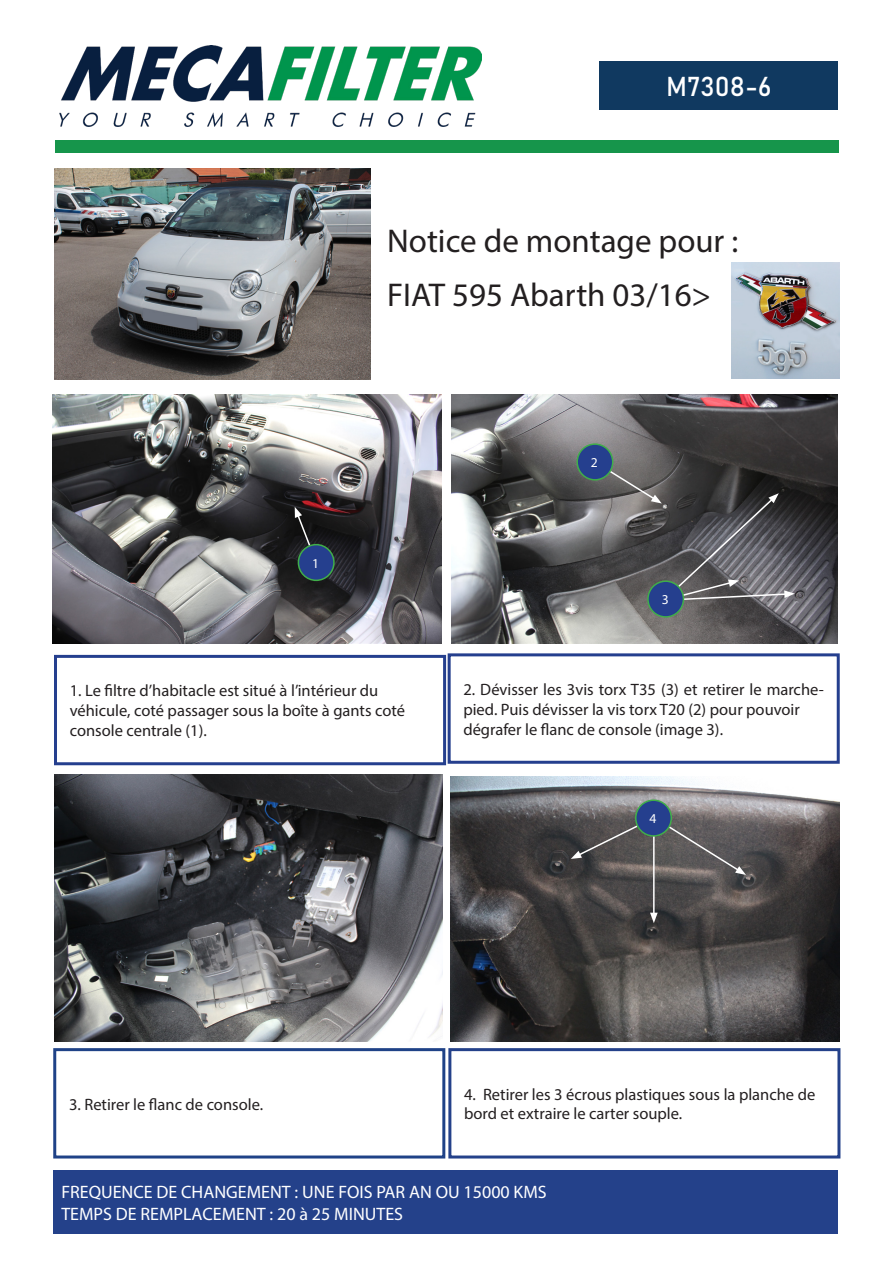
<style>
.page{position:relative;width:893px;height:1263px;background:#fff}
.page>*{position:absolute;margin:0;border:0;box-sizing:border-box;transform-origin:0 0}
.t1{font:33px "Myriad Pro";color:#231f20}
.t2{font:27px "Bahnschrift";color:#fff}
.t3{font:18px "Myriad Pro";color:#fff}
.test{font:16.5px/19.8px "Myriad Pro";color:#231f20}
.t4{font:13.65px "Myriad Pro";color:#fff}
</style>
<div class="page">
<img style="left:54px;top:168px;width:316px;height:211px">
<img style="left:60px;top:45px;width:421px;height:81px">
<img style="left:52px;top:395px;width:390px;height:248px">
<img style="left:451px;top:776px;width:389px;height:266px">
<div style="left:56px;top:141px;width:783px;height:12px;background:#16954b"></div>
<div style="left:600px;top:62px;width:238px;height:48px;background:#103960"></div>
<div style="left:54px;top:655px;width:392px;height:110px;border:3px solid #253f8e"></div>
<div style="left:53px;top:1048px;width:392px;height:110px;border:3px solid #1f4287"></div>
<div style="left:448px;top:653px;width:392px;height:111px;border:3px solid #253f8e"></div>
<div style="left:448px;top:1048px;width:392px;height:110px;border:3px solid #24418a"></div>
<div style="left:53px;top:1170px;width:785px;height:63px;background:#24418a"></div>
<img style="left:731px;top:263px;width:109px;height:115px">
<img style="left:451px;top:394px;width:387px;height:249px">
<img style="left:55px;top:774px;width:387px;height:268px">
<svg style="left:295px;top:507px;width:23px;height:57px"></svg>
<div style="left:298px;top:545px;width:36px;height:35px;background:#253f8e;border-radius:50%"></div>
<div style="left:298px;top:544px;width:37px;height:37px;border:2px solid #40ae49;border-radius:50%"></div>
<div style="left:577px;top:444px;width:36px;height:36px;background:#253f8e;border-radius:50%"></div>
<div style="left:576px;top:443px;width:37px;height:38px;border:2px solid #40ae49;border-radius:50%"></div>
<svg style="left:593px;top:460px;width:202px;height:142px"></svg>
<div style="left:648px;top:581px;width:35px;height:36px;background:#253f8e;border-radius:50%"></div>
<div style="left:647px;top:580px;width:37px;height:38px;border:2px solid #40ae49;border-radius:50%"></div>
<hr style="left:653px;top:818px;width:2px;height:97px;background:#fff">
<svg style="left:650px;top:913px;width:8px;height:10px"></svg>
<svg style="left:571px;top:815px;width:175px;height:60px"></svg>
<div style="left:636px;top:800px;width:35px;height:36px;background:#253f8e;border-radius:50%"></div>
<div style="left:635px;top:799px;width:37px;height:38px;border:2px solid #40ae49;border-radius:50%"></div>
<p class="t2" style="left:666px;top:70px;width:107px">M7308-6</p>
<p class="t1" style="left:387px;top:221px;width:353px">Notice de montage pour :</p>
<p class="t1" style="left:387px;top:275px;width:326px">FIAT 595 Abarth 03/16&gt;</p>
<p class="t4" style="left:312px;top:555px;width:8px">1</p>
<p class="test" style="left:70px;top:681px;width:310px">1. Le filtre d’habitacle est situé à l’intérieur du</p>
<p class="test" style="left:70px;top:700px;width:337px">véhicule, coté passager sous la boîte à gants coté</p>
<p class="test" style="left:70px;top:720px;width:139px">console centrale (1).</p>
<p class="t4" style="left:591px;top:454px;width:8px">2</p>
<p class="t4" style="left:662px;top:591px;width:8px">3</p>
<p class="test" style="left:463px;top:679px;width:362px">2. Dévisser les 3vis torx T35 (3) et retirer le marche&shy;pied. Puis dévisser la vis torx T20 (2) pour pouvoir</p>
<p class="test" style="left:463px;top:719px;width:261px">dégrafer le flanc de console (image 3).</p>
<p class="t4" style="left:649px;top:810px;width:8px">4</p>
<p class="test" style="left:69px;top:1094px;width:196px">3. Retirer le flanc de console.</p>
<p class="test" style="left:464px;top:1084px;width:353px">4. Retirer les 3 écrous plastiques sous la planche de</p>
<p class="test" style="left:464px;top:1104px;width:220px">bord et extraire le carter souple.</p>
<p class="t3" style="left:61px;top:1181px;width:487px">FREQUENCE DE CHANGEMENT : UNE FOIS PAR AN OU 15000 KMS</p>
<p class="t3" style="left:61px;top:1202px;width:343px">TEMPS DE REMPLACEMENT : 20 à 25 MINUTES</p>
</div>
